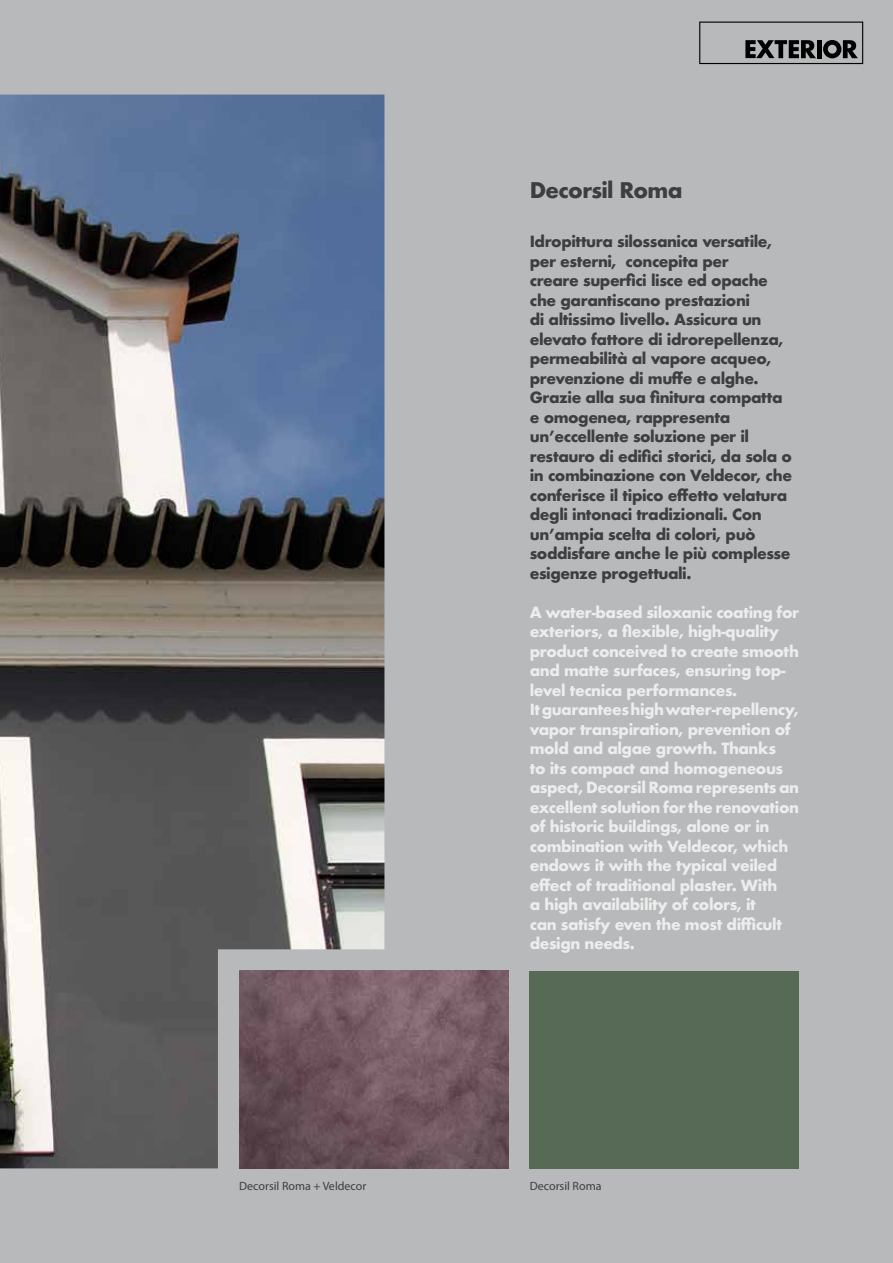
<style>
.page{position:relative;width:893px;height:1263px;background:#b7b9ba}
.page>*{position:absolute;margin:0;border:0;box-sizing:border-box;transform-origin:0 0}
.t1{font:700 21px "Futura";letter-spacing:-.03em;color:#3e3d40}
.t2{font:700 15px/19.5px "Futura";letter-spacing:-.03em;color:#eceded}
.t3{font:700 15px/19.5px "Futura";letter-spacing:-.03em;color:#3e3d40}
.t4{font:12px "Myriad Pro";color:#3e3d40}
</style>
<div class="page">
<img style="left:0;top:95px;width:384px;height:1073px">
<div style="left:530px;top:971px;width:269px;height:197px;background:#566a56"></div>
<img style="left:239px;top:971px;width:269px;height:197px">
<svg style="left:699px;top:22px;width:164px;height:42px"></svg>
<h1 class="t1" style="left:530px;top:175px;width:154px">Decorsil Roma</h1>
<p class="t3" style="left:530px;top:232px;width:264px">Idropittura silossanica versatile, per esterni, concepita per<br>creare superfici lisce ed opache che garantiscano prestazioni<br>di altissimo livello. Assicura un elevato fattore di idrorepellenza, permeabilità al vapore acqueo, prevenzione di muffe e alghe.<br>Grazie alla sua finitura compatta e omogenea, rappresenta un’eccellente soluzione per il restauro di edifici storici, da sola o in combinazione con Veldecor, che conferisce il tipico effetto velatura degli intonaci tradizionali. Con un’ampia scelta di colori, può soddisfare anche le più complesse esigenze progettuali.</p>
<p class="t2" style="left:530px;top:602px;width:271px">A water-based siloxanic coating for exteriors, a flexible, high-quality product conceived to create smooth and matte surfaces, ensuring top&shy;level tecnica performances.<br>It guarantees high water-repellency, vapor transpiration, prevention of mold and algae growth. Thanks<br>to its compact and homogeneous aspect, Decorsil Roma represents an excellent solution for the renovation of historic buildings, alone or in combination with Veldecor, which endows it with the typical veiled effect of traditional plaster. With<br>a high availability of colors, it<br>can satisfy even the most difficult design needs.</p>
<p class="t4" style="left:239px;top:1178px;width:129px">Decorsil Roma + Veldecor</p>
<p class="t4" style="left:530px;top:1178px;width:73px">Decorsil Roma</p>
</div>
